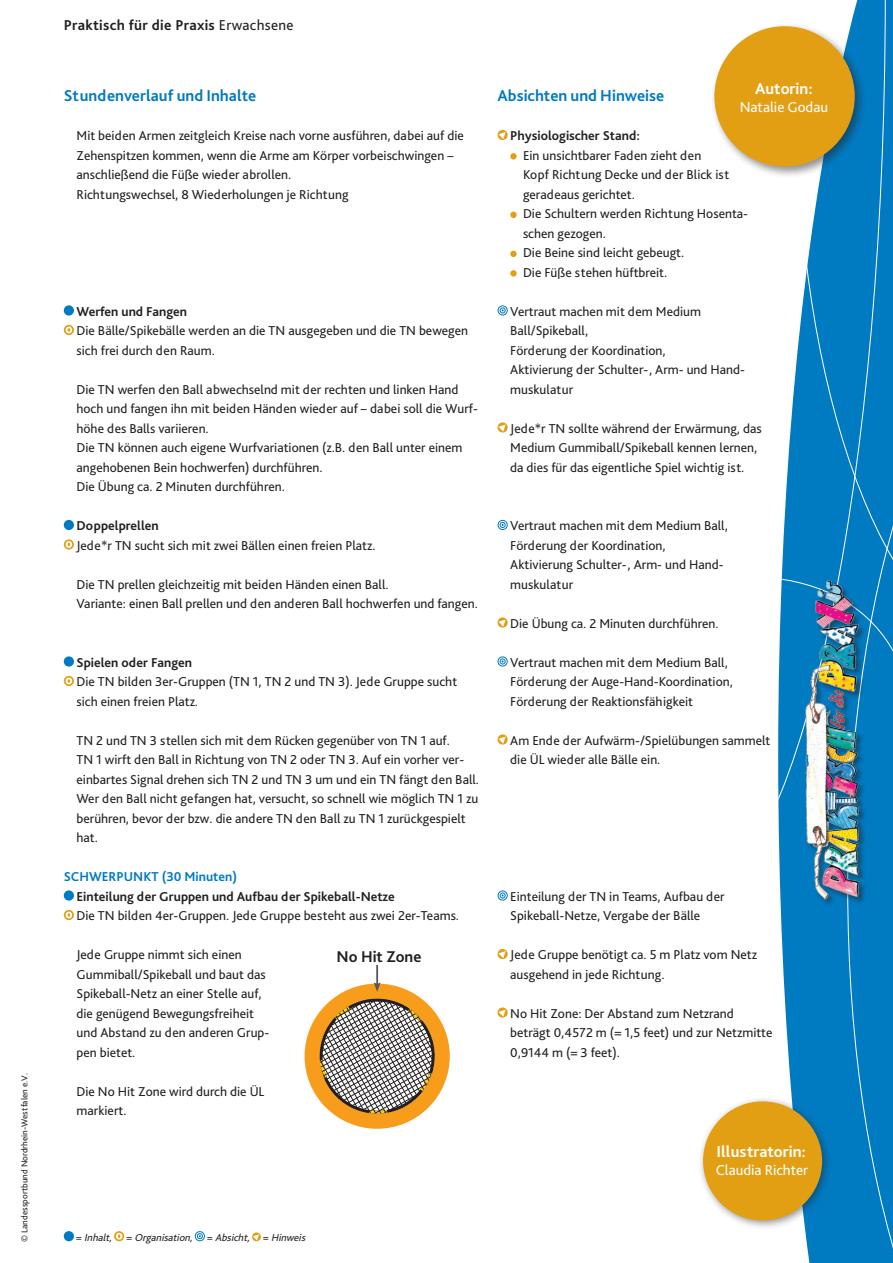
<style>
.page{position:relative;width:893px;height:1263px;background:#fff}
.page>*{position:absolute;margin:0;border:0;box-sizing:border-box;transform-origin:0 0}
.t1{font:700 16.5px "Bliss Pro";color:#007ac0}
.t2{font:700 16.5px "Bliss Pro";color:#fff}
.t3{font:700 16.35px "Bliss Pro";color:#231f20}
.t4{font:700 15px "Bliss Pro";letter-spacing:.02em;color:#231f20}
.t5{font:15px "Bliss Pro";color:#fff}
.t6{font:13.5px/19.5px "Bliss Pro";color:#231f20}
.t7{font:700 13.5px "Bliss Pro";color:#231f20}
.t8{font:700 13.5px "Bliss Pro";color:#007ac0}
.t9{font:italic 10.5px "Bliss Pro";color:#231f20}
.t10{font:9px "Bliss Pro";color:#231f20}
.s1{font-weight:400}
.s2{font-style:normal}
</style>
<div class="page">
<div style="left:64px;top:305px;width:10px;height:11px;background:#007ac0;border-radius:50%"></div>
<svg style="left:64px;top:325px;width:10px;height:10px"></svg>
<svg style="left:66px;top:327px;width:6px;height:6px"></svg>
<div style="left:64px;top:520px;width:10px;height:10px;background:#007ac0;border-radius:50%"></div>
<svg style="left:64px;top:539px;width:10px;height:11px"></svg>
<svg style="left:66px;top:541px;width:6px;height:7px"></svg>
<div style="left:64px;top:656px;width:10px;height:11px;background:#007ac0;border-radius:50%"></div>
<svg style="left:64px;top:676px;width:10px;height:10px"></svg>
<svg style="left:66px;top:678px;width:6px;height:6px"></svg>
<div style="left:64px;top:890px;width:10px;height:11px;background:#007ac0;border-radius:50%"></div>
<svg style="left:64px;top:910px;width:10px;height:10px"></svg>
<svg style="left:66px;top:912px;width:6px;height:6px"></svg>
<svg style="left:497px;top:129px;width:11px;height:11px"></svg>
<svg style="left:510px;top:153px;width:7px;height:7px"></svg>
<div style="left:510px;top:212px;width:7px;height:6px;background:#e39f13;border-radius:50%"></div>
<div style="left:510px;top:251px;width:7px;height:6px;background:#e39f13;border-radius:50%"></div>
<svg style="left:510px;top:270px;width:7px;height:7px"></svg>
<svg style="left:497px;top:305px;width:11px;height:11px"></svg>
<svg style="left:497px;top:422px;width:11px;height:11px"></svg>
<svg style="left:497px;top:520px;width:11px;height:10px"></svg>
<svg style="left:497px;top:617px;width:11px;height:11px"></svg>
<svg style="left:497px;top:656px;width:11px;height:11px"></svg>
<svg style="left:497px;top:734px;width:11px;height:11px"></svg>
<svg style="left:497px;top:890px;width:11px;height:11px"></svg>
<svg style="left:497px;top:949px;width:11px;height:11px"></svg>
<svg style="left:497px;top:1007px;width:11px;height:11px"></svg>
<svg style="left:803px;top:0;width:90px;height:301px;background:#258dc9"></svg>
<svg style="left:778px;top:301px;width:115px;height:962px;background:#1a87c6"></svg>
<img style="left:805px;top:574px;width:62px;height:335px">
<div style="left:710px;top:22px;width:157px;height:157px;background:#231f20;opacity:.5"></div>
<div style="left:715px;top:27px;width:139px;height:139px;background:#e39f13;border-radius:50%"></div>
<div style="left:64px;top:1231px;width:10px;height:10px;background:#007ac0;border-radius:50%"></div>
<svg style="left:114px;top:1231px;width:10px;height:10px"></svg>
<svg style="left:116px;top:1233px;width:6px;height:6px"></svg>
<svg style="left:195px;top:1231px;width:10px;height:10px"></svg>
<svg style="left:252px;top:1232px;width:9px;height:10px"></svg>
<div style="left:697px;top:1095px;width:135px;height:135px;background:#231f20;opacity:.5"></div>
<div style="left:704px;top:1102px;width:117px;height:117px;background:#e39f13;border-radius:50%"></div>
<div style="left:703px;top:1101px;width:119px;height:119px;border:2px solid #e39f13;border-radius:50%"></div>
<div style="left:305px;top:983px;width:145px;height:146px;border:15px solid #f89c1c;border-radius:50%"></div>
<svg style="left:312px;top:965px;width:130px;height:156px"></svg>
<p class="t10" style="left:19px;top:1242px;width:170px;rotate:-90deg">© Landessportbund Nordrhein-Westfalen e.V.</p>
<p class="t4" style="left:64px;top:16px;width:231px">Praktisch für die Praxis <span class="s1">Erwachsene</span></p>
<p class="t1" style="left:64px;top:85px;width:194px">Stundenverlauf und Inhalte</p>
<p class="t6" style="left:77px;top:125px;width:389px">Mit beiden Armen zeitgleich Kreise nach vorne ausführen, dabei auf die Zehenspitzen kommen, wenn die Arme am Körper vorbeischwingen – anschließend die Füße wieder abrollen.<br>Richtungswechsel, 8 Wiederholungen je Richtung</p>
<p class="t7" style="left:77px;top:303px;width:112px">Werfen und Fangen</p>
<p class="t6" style="left:77px;top:320px;width:393px">Die Bälle/Spikebälle werden an die TN ausgegeben und die TN bewegen sich frei durch den Raum.</p>
<p class="t6" style="left:77px;top:379px;width:403px">Die TN werfen den Ball abwechselnd mit der rechten und linken Hand hoch und fangen ihn mit beiden Händen wieder auf – dabei soll die Wurf&shy;höhe des Balls variieren.<br>Die TN können auch eigene Wurfvariationen (z.B. den Ball unter einem angehobenen Bein hochwerfen) durchführen.<br>Die Übung ca. 2 Minuten durchführen.</p>
<p class="t7" style="left:77px;top:517px;width:84px">Doppelprellen</p>
<p class="t6" style="left:77px;top:535px;width:300px">Jede*r TN sucht sich mit zwei Bällen einen freien Platz.</p>
<p class="t6" style="left:77px;top:574px;width:403px">Die TN prellen gleichzeitig mit beiden Händen einen Ball.<br>Variante: einen Ball prellen und den anderen Ball hochwerfen und fangen.</p>
<p class="t7" style="left:77px;top:654px;width:117px">Spielen oder Fangen</p>
<p class="t6" style="left:77px;top:671px;width:382px">Die TN bilden 3er-Gruppen (TN 1, TN 2 und TN 3). Jede Gruppe sucht sich einen freien Platz.</p>
<p class="t6" style="left:77px;top:730px;width:404px">TN 2 und TN 3 stellen sich mit dem Rücken gegenüber von TN 1 auf.<br>TN 1 wirft den Ball in Richtung von TN 2 oder TN 3. Auf ein vorher ver&shy;einbartes Signal drehen sich TN 2 und TN 3 um und ein TN fängt den Ball.<br>Wer den Ball nicht gefangen hat, versucht, so schnell wie möglich TN 1 zu berühren, bevor der bzw. die andere TN den Ball zu TN 1 zurückgespielt hat.</p>
<p class="t8" style="left:64px;top:868px;width:175px">SCHWERPUNKT (30 Minuten)</p>
<p class="t7" style="left:77px;top:888px;width:320px">Einteilung der Gruppen und Aufbau der Spikeball-Netze</p>
<p class="t6" style="left:77px;top:905px;width:384px">Die TN bilden 4er-Gruppen. Jede Gruppe besteht aus zwei 2er-Teams.</p>
<p class="t6" style="left:77px;top:944px;width:194px">Jede Gruppe nimmt sich einen<br>Gummiball/Spikeball und baut das<br>Spikeball-Netz an einer Stelle auf, die genügend Bewegungsfreiheit und Abstand zu den anderen Grup&shy;pen bietet.</p>
<p class="t6" style="left:77px;top:1081px;width:189px">Die No Hit Zone wird durch die ÜL markiert.</p>
<p class="t3" style="left:336px;top:946px;width:87px">No Hit Zone</p>
<p class="t1" style="left:497px;top:85px;width:168px">Absichten und Hinweise</p>
<p class="t2" style="left:755px;top:78px;width:59px">Autorin:</p>
<p class="t5" style="left:740px;top:97px;width:90px">Natalie Godau</p>
<p class="t7" style="left:510px;top:127px;width:131px">Physiologischer Stand:</p>
<p class="t6" style="left:523px;top:145px;width:227px">Ein unsichtbarer Faden zieht den<br>Kopf Richtung Decke und der Blick ist geradeaus gerichtet.<br>Die Schultern werden Richtung Hosenta&shy;schen gezogen.<br>Die Beine sind leicht gebeugt.<br>Die Füße stehen hüftbreit.</p>
<p class="t6" style="left:510px;top:301px;width:236px">Vertraut machen mit dem Medium<br>Ball/Spikeball,<br>Förderung der Koordination,<br>Aktivierung der Schulter- , Arm- und Hand&shy;muskulatur</p>
<p class="t6" style="left:510px;top:418px;width:253px">Jede*r TN sollte während der Erwärmung, das<br>Medium Gummiball/Spikeball kennen lernen, da dies für das eigentliche Spiel wichtig ist.</p>
<p class="t6" style="left:510px;top:515px;width:219px">Vertraut machen mit dem Medium Ball,<br>Förderung der Koordination,<br>Aktivierung Schulter-, Arm- und Hand&shy;muskulatur</p>
<p class="t6" style="left:510px;top:613px;width:210px">Die Übung ca. 2 Minuten durchführen.</p>
<p class="t6" style="left:510px;top:652px;width:224px">Vertraut machen mit dem Medium Ball,<br>Förderung der Auge-Hand-Koordination,<br>Förderung der Reaktionsfähigkeit</p>
<p class="t6" style="left:510px;top:730px;width:262px">Am Ende der Aufwärm-/Spielübungen sammelt die ÜL wieder alle Bälle ein.</p>
<p class="t6" style="left:510px;top:886px;width:216px">Einteilung der TN in Teams, Aufbau der<br>Spikeball-Netze, Vergabe der Bälle</p>
<p class="t6" style="left:510px;top:944px;width:248px">Jede Gruppe benötigt ca. 5 m Platz vom Netz ausgehend in jede Richtung.</p>
<p class="t6" style="left:510px;top:1003px;width:264px">No Hit Zone: Der Abstand zum Netzrand beträgt 0,4572 m (= 1,5 feet) und zur Netzmitte<br>0,9144 m (= 3 feet).</p>
<p class="t2" style="left:717px;top:1141px;width:91px">Illustratorin:</p>
<p class="t5" style="left:716px;top:1161px;width:94px">Claudia Richter</p>
<p class="t9" style="left:76px;top:1231px;width:233px"><span class="s2">=</span> Inhalt, <span class="s2">=</span> Organisation, <span class="s2">=</span> Absicht, <span class="s2">=</span> Hinweis</p>
</div>
